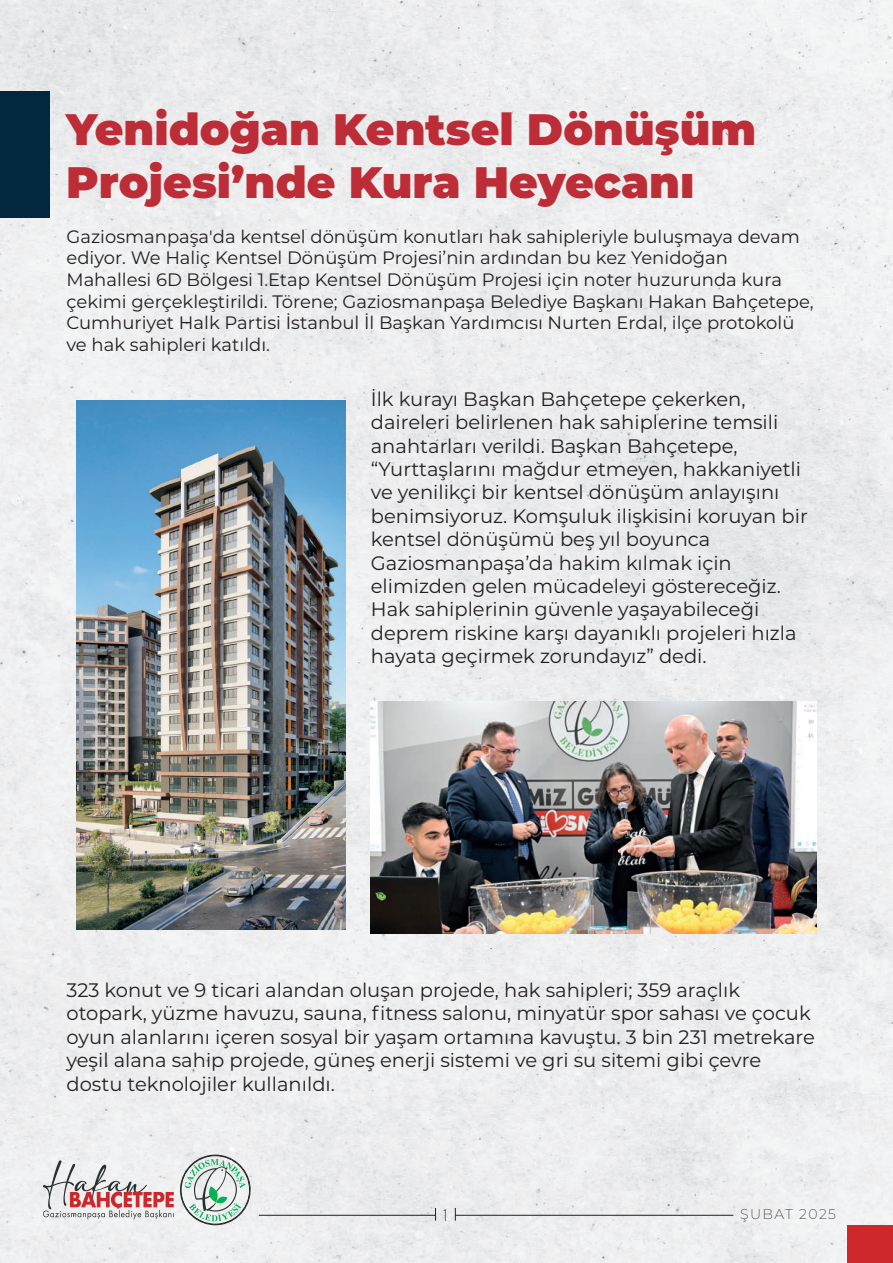
<style>
.page{position:relative;width:893px;height:1263px;background:#ededef}
.page>*{position:absolute;margin:0;border:0;box-sizing:border-box;transform-origin:0 0}
.t1{font:900 43.95px/52.8px "Montserrat";color:#bc2d37}
.t2{font:19.5px/23.4px "Montserrat";color:#231f20}
.t3{font:18px/21.6px "Montserrat";color:#231f20}
.t4{font:200 13.95px "Montserrat";letter-spacing:.1em;color:#231f20}
</style>
<div class="page">
<div style="left:0;top:92px;width:50px;height:126px;background:#03273e"></div>
<svg style="left:43px;top:1154px;width:210px;height:71px"></svg>
<hr style="left:455px;top:1215px;width:278px;height:1px;background:#231f20">
<hr style="left:259px;top:1215px;width:176px;height:1px;background:#231f20">
<div style="left:848px;top:1225px;width:45px;height:38px;background:#ce282c"></div>
<svg style="left:435px;top:1208px;width:1px;height:12px"></svg>
<svg style="left:455px;top:1208px;width:1px;height:12px"></svg>
<img style="left:77px;top:400px;width:269px;height:530px">
<img style="left:371px;top:702px;width:446px;height:231px">
<svg style="left:444px;top:1209px;width:2px;height:11px"></svg>
<h1 class="t1" style="left:66px;top:100px;width:691px">Yenidoğan Kentsel Dönüşüm<br>Projesi’nde Kura Heyecanı</h1>
<p class="t3" style="left:66px;top:225px;width:749px">Gaziosmanpaşa'da kentsel dönüşüm konutları hak sahipleriyle buluşmaya devam ediyor. We Haliç Kentsel Dönüşüm Projesi’nin ardından bu kez Yenidoğan Mahallesi 6D Bölgesi 1.Etap Kentsel Dönüşüm Projesi için noter huzurunda kura çekimi gerçekleştirildi. Törene; Gaziosmanpaşa Belediye Başkanı Hakan Bahçetepe, Cumhuriyet Halk Partisi İstanbul İl Başkan Yardımcısı Nurten Erdal, ilçe protokolü ve hak sahipleri katıldı.</p>
<p class="t2" style="left:371px;top:386px;width:439px">İlk kurayı Başkan Bahçetepe çekerken, daireleri belirlenen hak sahiplerine temsili anahtarları verildi. Başkan Bahçetepe, “Yurttaşlarını mağdur etmeyen, hakkaniyetli ve yenilikçi bir kentsel dönüşüm anlayışını benimsiyoruz. Komşuluk ilişkisini koruyan bir kentsel dönüşümü beş yıl boyunca Gaziosmanpaşa’da hakim kılmak için elimizden gelen mücadeleyi göstereceğiz.<br>Hak sahiplerinin güvenle yaşayabileceği deprem riskine karşı dayanıklı projeleri hızla hayata geçirmek zorundayız” dedi.</p>
<p class="t2" style="left:66px;top:977px;width:750px">323 konut ve 9 ticari alandan oluşan projede, hak sahipleri; 359 araçlık otopark, yüzme havuzu, sauna, fitness salonu, minyatür spor sahası ve çocuk oyun alanlarını içeren sosyal bir yaşam ortamına kavuştu. 3 bin 231 metrekare yeşil alana sahip projede, güneş enerji sistemi ve gri su sitemi gibi çevre dostu teknolojiler kullanıldı.</p>
<p class="t4" style="left:740px;top:1205px;width:97px">ŞUBAT 2025</p>
</div>
